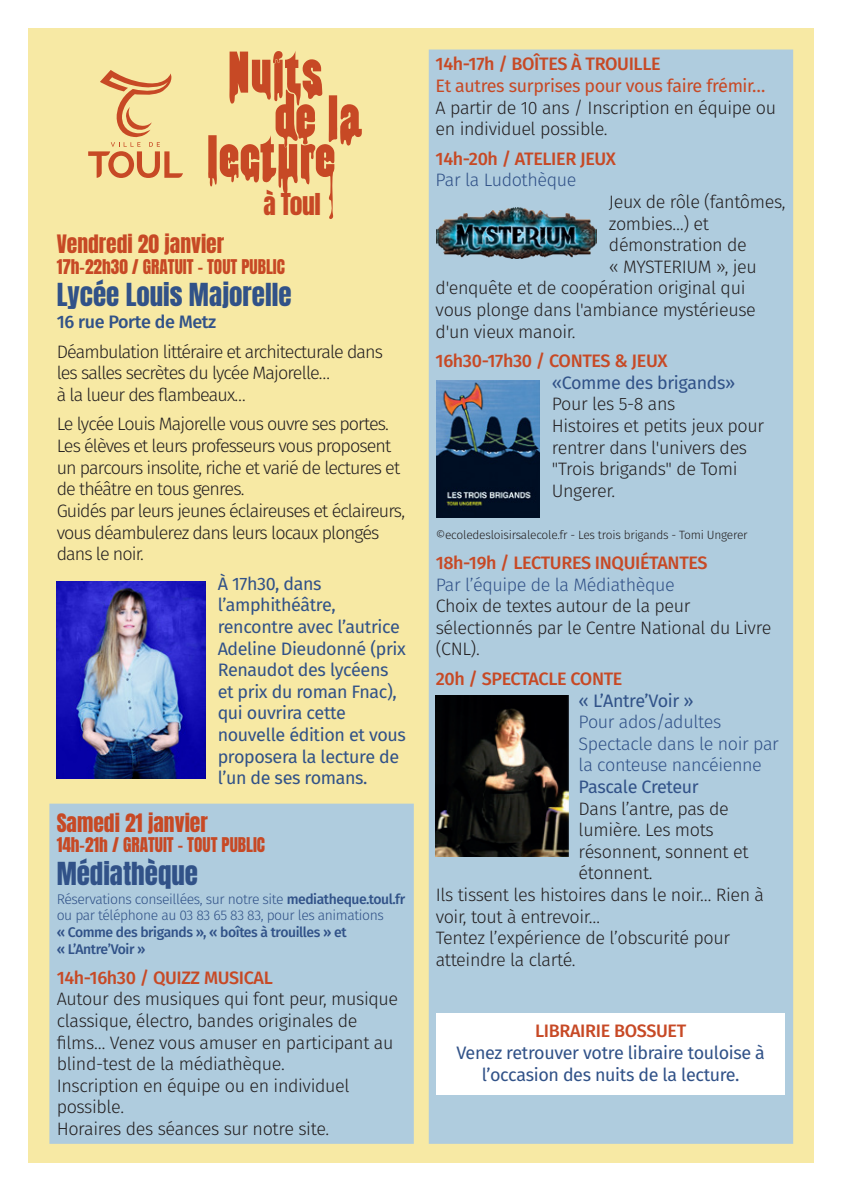
<style>
.page{position:relative;width:842px;height:1191px;background:#fff}
.page>*{position:absolute;margin:0;border:0;box-sizing:border-box;transform-origin:0 0}
.t1{font:27px "Anton";color:#315288}
.t2{font:25.6px "Anton";color:#c74925}
.t3{font:21.6px "Anton";color:#c74925}
.t4{font:300 18px/21.6px "Fira Sans";letter-spacing:-.02em;color:#231f20}
.t5{font:300 18px/21.6px "Fira Sans";letter-spacing:-.05em;color:#231f20}
.t6{font:18px/21.6px "Fira Sans";letter-spacing:-.02em;color:#315288}
.t7{font:500 18px "Fira Sans";letter-spacing:-.02em;color:#c74925}
.t8{font:300 18px/21.6px "Fira Sans";letter-spacing:-.02em;color:#315288}
.t9{font:18px "Fira Sans";letter-spacing:-.02em;color:#c74925}
.t10{font:500 18px "Fira Sans";letter-spacing:-.02em;color:#315288}
.t11{font:17.2px "Anton";color:#c74925}
.t12{font:300 14px/16.8px "Fira Sans";letter-spacing:-.03em;color:#315288}
.t13{font:500 14px/16.8px "Fira Sans";letter-spacing:-.03em;color:#315288}
.t14{font:300 12px "Fira Sans";letter-spacing:-.02em;color:#231f20}
.s1{font-weight:500}
</style>
<div class="page">
<div style="left:28px;top:28px;width:786px;height:1134px;background:#f7e9a4"></div>
<div style="left:49px;top:803px;width:365px;height:340px;background:#afccde"></div>
<div style="left:429px;top:50px;width:364px;height:1093px;background:#afccde"></div>
<div style="left:436px;top:1012px;width:349px;height:82px;background:#fff"></div>
<svg style="left:208px;top:51px;width:154px;height:168px"></svg>
<svg style="left:88px;top:70px;width:95px;height:108px"></svg>
<img style="left:436px;top:696px;width:133px;height:160px">
<img style="left:57px;top:581px;width:149px;height:198px">
<img style="left:437px;top:207px;width:160px;height:52px">
<img style="left:437px;top:380px;width:103px;height:138px">
<h2 class="t2" style="left:264px;top:191px;width:59px">à Toul</h2>
<p class="t3" style="left:57px;top:233px;width:169px">Vendredi 20 janvier</p>
<p class="t11" style="left:57px;top:258px;width:230px">17h-22h30 / GRATUIT - TOUT PUBLIC</p>
<h1 class="t1" style="left:57px;top:281px;width:236px">Lycée Louis Majorelle</h1>
<p class="t10" style="left:57px;top:307px;width:161px">16 rue Porte de Metz</p>
<p class="t5" style="left:57px;top:340px;width:328px">Déambulation littéraire et architecturale dans les salles secrètes du lycée Majorelle…<br>à la lueur des flambeaux…</p>
<p class="t5" style="left:57px;top:413px;width:350px">Le lycée Louis Majorelle vous ouvre ses portes.<br>Les élèves et leurs professeurs vous proposent un parcours insolite, riche et varié de lectures et de théâtre en tous genres.<br>Guidés par leurs jeunes éclaireuses et éclaireurs, vous déambulerez dans leurs locaux plongés dans le noir.</p>
<p class="t6" style="left:218px;top:572px;width:190px">À 17h30, dans l’amphithéâtre, rencontre avec l’autrice<br>Adeline Dieudonné (prix<br>Renaudot des lycéens et prix du roman Fnac), qui ouvrira cette nouvelle édition et vous proposera la lecture de l’un de ses romans.</p>
<p class="t3" style="left:57px;top:811px;width:153px">Samedi 21 janvier</p>
<p class="t11" style="left:57px;top:836px;width:210px">14h-21h / GRATUIT - TOUT PUBLIC</p>
<h1 class="t1" style="left:57px;top:859px;width:143px">Médiathèque</h1>
<p class="t12" style="left:57px;top:890px;width:350px">Réservations conseillées, sur notre site <span class="s1">mediatheque.toul.fr </span>ou par téléphone au 03 83 65 83 83, pour les animations</p>
<p class="t13" style="left:57px;top:923px;width:292px">« Comme des brigands », « boîtes à trouilles » et « L’Antre’Voir »</p>
<p class="t7" style="left:57px;top:963px;width:218px">14h-16h30 / QUIZZ MUSICAL</p>
<p class="t4" style="left:57px;top:988px;width:343px">Autour des musiques qui font peur, musique classique, électro, bandes originales de films… Venez vous amuser en participant au blind-test de la médiathèque.<br>Inscription en équipe ou en individuel possible.<br>Horaires des séances sur notre site.</p>
<p class="t7" style="left:436px;top:50px;width:226px">14h-17h / BOÎTES À TROUILLE</p>
<p class="t9" style="left:436px;top:72px;width:331px">Et autres surprises pour vous faire frémir…</p>
<p class="t4" style="left:436px;top:96px;width:342px">A partir de 10 ans / Inscription en équipe ou en individuel possible.</p>
<p class="t7" style="left:436px;top:144px;width:182px">14h-20h / ATELIER JEUX</p>
<p class="t8" style="left:436px;top:169px;width:142px">Par la Ludothèque</p>
<p class="t4" style="left:609px;top:191px;width:178px">Jeux de rôle (fantômes,</p>
<p class="t4" style="left:609px;top:212px;width:102px">zombies…) et</p>
<p class="t4" style="left:609px;top:234px;width:139px">démonstration de</p>
<p class="t4" style="left:609px;top:255px;width:149px">« MYSTERIUM », jeu</p>
<p class="t4" style="left:436px;top:277px;width:311px">d'enquête et de coopération original qui</p>
<p class="t4" style="left:436px;top:299px;width:322px">vous plonge dans l'ambiance mystérieuse</p>
<p class="t4" style="left:436px;top:320px;width:141px">d'un vieux manoir.</p>
<p class="t7" style="left:436px;top:346px;width:233px">16h30-17h30 / CONTES &amp; JEUX</p>
<p class="t6" style="left:552px;top:371px;width:185px">«Comme des brigands»</p>
<p class="t4" style="left:552px;top:393px;width:214px">Pour les 5-8 ans<br>Histoires et petits jeux pour rentrer dans l'univers des "Trois brigands" de Tomi<br>Ungerer.</p>
<p class="t14" style="left:436px;top:526px;width:314px">©ecoledesloisirsalecole.fr - Les trois brigands - Tomi Ungerer</p>
<p class="t7" style="left:436px;top:548px;width:273px">18h-19h / LECTURES INQUIÉTANTES</p>
<p class="t8" style="left:436px;top:573px;width:241px">Par l’équipe de la Médiathèque</p>
<p class="t4" style="left:436px;top:595px;width:337px">Choix de textes autour de la peur sélectionnés par le Centre National du Livre (CNL).</p>
<p class="t7" style="left:436px;top:664px;width:188px">20h / SPECTACLE CONTE</p>
<p class="t6" style="left:579px;top:689px;width:117px">« L’Antre’Voir »</p>
<p class="t8" style="left:579px;top:711px;width:202px">Pour ados/adultes<br>Spectacle dans le noir par la conteuse nancéienne</p>
<p class="t6" style="left:579px;top:775px;width:122px">Pascale Creteur</p>
<p class="t4" style="left:579px;top:797px;width:152px">Dans l’antre, pas de</p>
<p class="t4" style="left:579px;top:819px;width:137px">lumière. Les mots</p>
<p class="t4" style="left:579px;top:840px;width:171px">résonnent, sonnent et</p>
<p class="t4" style="left:579px;top:862px;width:75px">étonnent.</p>
<p class="t4" style="left:436px;top:883px;width:330px">Ils tissent les histoires dans le noir… Rien à</p>
<p class="t4" style="left:436px;top:905px;width:166px">voir, tout à entrevoir…</p>
<p class="t4" style="left:436px;top:927px;width:296px">Tentez l’expérience de l’obscurité pour</p>
<p class="t4" style="left:436px;top:948px;width:141px">atteindre la clarté.</p>
<p class="t7" style="left:535px;top:1016px;width:153px">LIBRAIRIE BOSSUET</p>
<p class="t6" style="left:456px;top:1041px;width:310px;text-align:center">Venez retrouver votre libraire touloise à l’occasion des nuits de la lecture.</p>
</div>
